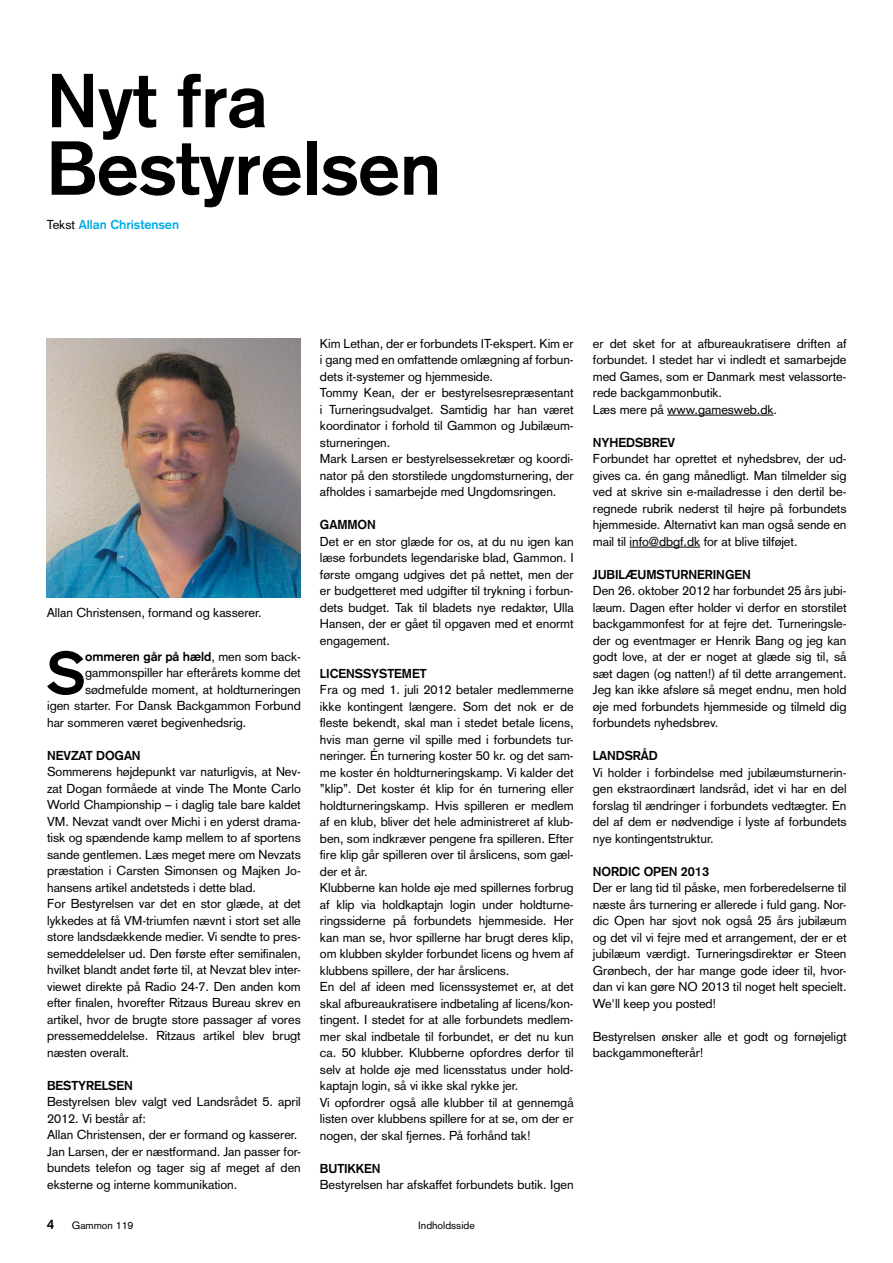
<style>
.page{position:relative;width:893px;height:1263px;background:#fff}
.page>*{position:absolute;margin:0;border:0;box-sizing:border-box;transform-origin:0 0}
.t1{font:700 75px/67.5px "Akzidenz Grotesk";color:#000}
.t2{font:700 59.1px "Akzidenz Grotesk";color:#000}
.t3{font:700 13.5px "Akzidenz Grotesk";color:#000}
.t4{font:12.75px/16.5px "Akzidenz Grotesk";letter-spacing:-.005em;color:#000}
.t5{font:700 12.75px "Akzidenz Grotesk";letter-spacing:-.005em;color:#000}
.t6{font:700 12.75px "Akzidenz Grotesk";color:#00aee6}
.t7{font:10.5px "Akzidenz Grotesk";color:#000}
.s1{font-weight:400;color:#000}
.s2{font-weight:400}
</style>
<div class="page">
<hr style="left:667px;top:415px;width:106px;height:1px;background:#000">
<hr style="left:630px;top:547px;width:70px;height:1px;background:#000">
<img style="left:47px;top:338px;width:254px;height:259px">
<h1 class="t1" style="left:47px;top:67px;width:396px">Nyt fra<br>Bestyrelsen</h1>
<p class="t6" style="left:47px;top:217px;width:134px"><span class="s1">Tekst</span> Allan Christensen</p>
<p class="t4" style="left:47px;top:604px;width:216px">Allan Christensen, formand og kasserer.</p>
<h2 class="t2" style="left:47px;top:638px;width:40px">S</h2>
<p class="t5" style="left:85px;top:649px;width:217px">ommeren går på hæld<span class="s2">, men som back-</span></p>
<p class="t4" style="left:85px;top:665px;width:217px">gammonspiller har efterårets komme det</p>
<p class="t4" style="left:85px;top:681px;width:217px">sødmefulde moment, at holdturneringen</p>
<p class="t4" style="left:47px;top:698px;width:255px">igen starter. For Dansk Backgammon Forbund</p>
<p class="t4" style="left:47px;top:714px;width:201px">har sommeren været begivenhedsrig.</p>
<p class="t5" style="left:47px;top:748px;width:95px">NEVZAT DOGAN</p>
<p class="t4" style="left:47px;top:764px;width:255px">Sommerens højdepunkt var naturligvis, at Nev&shy;zat Dogan formåede at vinde The Monte Carlo World Championship – i daglig tale bare kaldet VM. Nevzat vandt over Michi i en yderst drama&shy;tisk og spændende kamp mellem to af sportens sande gentlemen. Læs meget mere om Nevzats præstation i Carsten Simonsen og Majken Jo&shy;hansens artikel andetsteds i dette blad.<br>For Bestyrelsen var det en stor glæde, at det lykkedes at få VM-triumfen nævnt i stort set alle store landsdækkende medier. Vi sendte to pres&shy;semeddelelser ud. Den første efter semifinalen, hvilket blandt andet førte til, at Nevzat blev inter&shy;viewet direkte på Radio 24-7. Den anden kom efter finalen, hvorefter Ritzaus Bureau skrev en artikel, hvor de brugte store passager af vores pressemeddelelse. Ritzaus artikel blev brugt næsten overalt.</p>
<p class="t5" style="left:47px;top:1078px;width:87px">BESTYRELSEN</p>
<p class="t4" style="left:47px;top:1094px;width:255px">Bestyrelsen blev valgt ved Landsrådet 5. april 2012. Vi består af:<br>Allan Christensen, der er formand og kasserer.<br>Jan Larsen, der er næstformand. Jan passer for&shy;bundets telefon og tager sig af meget af den eksterne og interne kommunikation.</p>
<p class="t4" style="left:320px;top:335px;width:255px">Kim Lethan, der er forbundets IT-ekspert. Kim er i gang med en omfattende omlægning af forbun&shy;dets it-systemer og hjemmeside.<br>Tommy Kean, der er bestyrelsesrepræsentant i Turneringsudvalget. Samtidig har han været koordinator i forhold til Gammon og Jubilæum&shy;sturneringen.<br>Mark Larsen er bestyrelsessekretær og koordi&shy;nator på den storstilede ungdomsturnering, der afholdes i samarbejde med Ungdomsringen.</p>
<p class="t5" style="left:320px;top:517px;width:57px">GAMMON</p>
<p class="t4" style="left:320px;top:533px;width:255px;text-align:justify">Det er en stor glæde for os, at du nu igen kan læse forbundets legendariske blad, Gammon. I første omgang udgives det på nettet, men der er budgetteret med udgifter til trykning i forbun&shy;dets budget. Tak til bladets nye redaktør, Ulla Hansen, der er gået til opgaven med et enormt engagement.</p>
<p class="t5" style="left:320px;top:666px;width:108px">LICENSSYSTEMET</p>
<p class="t4" style="left:320px;top:681px;width:255px">Fra og med 1. juli 2012 betaler medlemmerne ikke kontingent længere. Som det nok er de fleste bekendt, skal man i stedet betale licens, hvis man gerne vil spille med i forbundets tur&shy;neringer. Én turnering koster 50 kr. og det sam&shy;me koster én holdturneringskamp. Vi kalder det ”klip”. Det koster ét klip for én turnering eller holdturneringskamp. Hvis spilleren er medlem af en klub, bliver det hele administreret af klub&shy;ben, som indkræver pengene fra spilleren. Efter fire klip går spilleren over til årslicens, som gæl&shy;der et år.<br>Klubberne kan holde øje med spillernes forbrug af klip via holdkaptajn login under holdturne&shy;ringssiderne på forbundets hjemmeside. Her kan man se, hvor spillerne har brugt deres klip, om klubben skylder forbundet licens og hvem af klubbens spillere, der har årslicens.<br>En del af ideen med licenssystemet er, at det skal afbureaukratisere indbetaling af licens/kon&shy;tingent. I stedet for at alle forbundets medlem&shy;mer skal indbetale til forbundet, er det nu kun ca. 50 klubber. Klubberne opfordres derfor til selv at holde øje med licensstatus under hold&shy;kaptajn login, så vi ikke skal rykke jer.<br>Vi opfordrer også alle klubber til at gennemgå listen over klubbens spillere for at se, om der er nogen, der skal fjernes. På forhånd tak!</p>
<p class="t5" style="left:320px;top:1161px;width:62px">BUTIKKEN</p>
<p class="t4" style="left:320px;top:1176px;width:255px">Bestyrelsen har afskaffet forbundets butik. Igen</p>
<p class="t3" style="left:47px;top:1216px;width:9px">4</p>
<p class="t7" style="left:72px;top:1219px;width:63px">Gammon 119</p>
<p class="t7" style="left:418px;top:1219px;width:58px">Indholdsside</p>
<p class="t4" style="left:593px;top:335px;width:255px">er det sket for at afbureaukratisere driften af forbundet. I stedet har vi indledt et samarbejde med Games, som er Danmark mest velassorte&shy;rede backgammonbutik.<br>Læs mere på www.gamesweb.dk.</p>
<p class="t5" style="left:593px;top:435px;width:84px">NYHEDSBREV</p>
<p class="t4" style="left:593px;top:451px;width:255px;text-align:justify">Forbundet har oprettet et nyhedsbrev, der ud&shy;gives ca. én gang månedligt. Man tilmelder sig ved at skrive sin e-mailadresse i den dertil be&shy;regnede rubrik nederst til højre på forbundets hjemmeside. Alternativt kan man også sende en mail til info@dbgf.dk for at blive tilføjet.</p>
<p class="t5" style="left:593px;top:567px;width:159px">JUBILÆUMSTURNERINGEN</p>
<p class="t4" style="left:593px;top:583px;width:255px;text-align:justify">Den 26. oktober 2012 har forbundet 25 års jubi&shy;læum. Dagen efter holder vi derfor en storstilet backgammonfest for at fejre det. Turneringsle&shy;der og eventmager er Henrik Bang og jeg kan godt love, at der er noget at glæde sig til, så sæt dagen (og natten!) af til dette arrangement.<br>Jeg kan ikke afsløre så meget endnu, men hold øje med forbundets hjemmeside og tilmeld dig forbundets nyhedsbrev.</p>
<p class="t5" style="left:593px;top:748px;width:66px">LANDSRÅD</p>
<p class="t4" style="left:593px;top:764px;width:255px;text-align:justify">Vi holder i forbindelse med jubilæumsturnerin&shy;gen ekstraordinært landsråd, idet vi har en del forslag til ændringer i forbundets vedtægter. En del af dem er nødvendige i lyste af forbundets nye kontingentstruktur.</p>
<p class="t5" style="left:593px;top:864px;width:118px">NORDIC OPEN 2013</p>
<p class="t4" style="left:593px;top:879px;width:255px;text-align:justify">Der er lang tid til påske, men forberedelserne til næste års turnering er allerede i fuld gang. Nor&shy;dic Open har sjovt nok også 25 års jubilæum og det vil vi fejre med et arrangement, der er et jubilæum værdigt. Turneringsdirektør er Steen Grønbech, der har mange gode ideer til, hvor&shy;dan vi kan gøre NO 2013 til noget helt specielt.<br>We'll keep you posted!</p>
<p class="t4" style="left:593px;top:1028px;width:255px">Bestyrelsen ønsker alle et godt og fornøjeligt backgammonefterår!</p>
</div>
